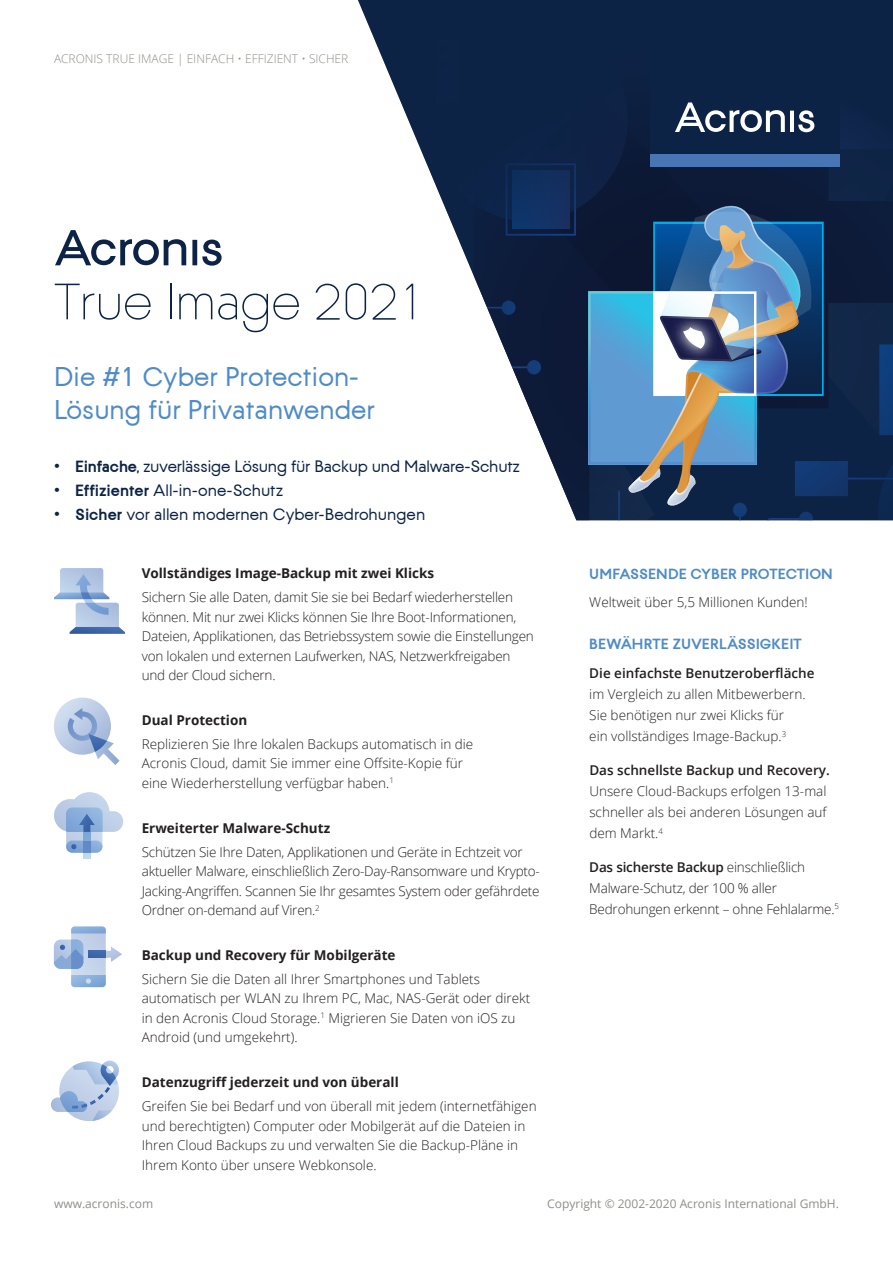
<style>
.page{position:relative;width:893px;height:1263px;background:#fff}
.page>*{position:absolute;margin:0;border:0;box-sizing:border-box;transform-origin:0 0}
.t1{font:300 51px/54px "Acronis";color:#0c2346}
.t2{font:27px/33px "Acronis";color:#4e8bc9}
.t3{font:16.5px "Acronis";letter-spacing:-.01em;color:#0c2346}
.t4{font:700 15px "Acronis";letter-spacing:.005em;color:#4e8bc9}
.t5{font:300 13.5px/19.5px "Open Sans";color:#231f20}
.t6{font:700 13.5px "Open Sans";color:#231f20}
.t7{font:600 13.5px "Open Sans";color:#231f20}
.t8{font:12px "Open Sans";color:#8f8e88}
.t9{font:300 12px "Open Sans";color:#8f8e88}
.s1{font-weight:700}
.s2{font-weight:600}
</style>
<div class="page">
<svg style="left:358px;top:0;width:535px;height:126px;fill:#0d2345"></svg>
<div style="left:650px;top:0;width:189px;height:155px;background:#0c2346"></div>
<svg style="left:411px;top:39px;width:482px;height:481px"></svg>
<div style="left:650px;top:155px;width:189px;height:12px;background:#4876b4"></div>
<svg style="left:54px;top:568px;width:71px;height:66px"></svg>
<svg style="left:54px;top:792px;width:69px;height:67px"></svg>
<svg style="left:51px;top:1061px;width:68px;height:60px"></svg>
<div style="left:54px;top:698px;width:57px;height:57px;background:#c8d7ec;border-radius:28px"></div>
<svg style="left:68px;top:708px;width:52px;height:57px"></svg>
<svg style="left:54px;top:926px;width:68px;height:61px"></svg>
<div style="left:88px;top:951px;width:18px;height:7px;background:#3e67aa"></div>
<p class="t9" style="left:54px;top:51px;width:296px">ACRONIS TRUE IMAGE | EINFACH • EFFIZIENT • SICHER</p>
<h1 class="t1" style="left:54px;top:222px;width:373px">ጷ<br>True Image 2021</h1>
<h2 class="t2" style="left:54px;top:361px;width:323px">Die #1 Cyber Protection-<br>Lösung für Privatanwender</h2>
<p class="t3" style="left:54px;top:457px;width:468px"><span class="s1">• Einfache</span>, zuverlässige Lösung für Backup und Malware-Schutz</p>
<p class="t3" style="left:54px;top:481px;width:231px"><span class="s1">• Effizienter</span> All-in-one-Schutz</p>
<p class="t3" style="left:54px;top:505px;width:373px"><span class="s1">• Sicher</span> vor allen modernen Cyber-Bedrohungen</p>
<p class="t6" style="left:142px;top:564px;width:294px">Vollständiges Image-Backup mit zwei Klicks</p>
<p class="t5" style="left:142px;top:587px;width:394px">Sichern Sie alle Daten, damit Sie sie bei Bedarf wiederherstellen können. Mit nur zwei Klicks können Sie Ihre Boot-Informationen, Dateien, Applikationen, das Betriebssystem sowie die Einstellungen von lokalen und externen Laufwerken, NAS, Netzwerkfreigaben und der Cloud sichern.</p>
<p class="t6" style="left:142px;top:711px;width:107px">Dual Protection</p>
<p class="t5" style="left:142px;top:734px;width:333px">Replizieren Sie Ihre lokalen Backups automatisch in die<br>Acronis Cloud, damit Sie immer eine Offsite-Kopie für eine Wiederherstellung verfügbar haben.<sup>1</sup></p>
<p class="t6" style="left:142px;top:818px;width:190px">Erweiterter Malware-Schutz</p>
<p class="t5" style="left:142px;top:842px;width:400px">Schützen Sie Ihre Daten, Applikationen und Geräte in Echtzeit vor aktueller Malware, einschließlich Zero-Day-Ransomware und Krypto-Jacking-Angriffen. Scannen Sie Ihr gesamtes System oder gefährdete Ordner on-demand auf Viren.<sup>2</sup></p>
<p class="t6" style="left:142px;top:946px;width:255px">Backup und Recovery für Mobilgeräte</p>
<p class="t5" style="left:142px;top:969px;width:390px">Sichern Sie die Daten all Ihrer Smartphones und Tablets automatisch per WLAN zu Ihrem PC, Mac, NAS-Gerät oder direkt in den Acronis Cloud Storage.<sup>1</sup> Migrieren Sie Daten von iOS zu Android (und umgekehrt).</p>
<p class="t6" style="left:142px;top:1073px;width:259px">Datenzugriff jederzeit und von überall</p>
<p class="t5" style="left:142px;top:1096px;width:396px">Greifen Sie bei Bedarf und von überall mit jedem (internetfähigen und berechtigten) Computer oder Mobilgerät auf die Dateien in Ihren Cloud Backups zu und verwalten Sie die Backup-Pläne in Ihrem Konto über unsere Webkonsole.</p>
<p class="t4" style="left:589px;top:564px;width:245px">UMFASSENDE CYBER PROTECTION</p>
<p class="t5" style="left:589px;top:591px;width:220px">Weltweit über 5,5 Millionen Kunden!</p>
<p class="t4" style="left:589px;top:634px;width:214px">BEWÄHRTE ZUVERLÄSSIGKEIT</p>
<p class="t7" style="left:589px;top:664px;width:227px">Die einfachste Benutzeroberfläche</p>
<p class="t5" style="left:589px;top:683px;width:218px;line-height:21px">im Vergleich zu allen Mitbewerbern.<br>Sie benötigen nur zwei Klicks für ein vollständiges Image-Backup.<sup>3</sup></p>
<p class="t7" style="left:589px;top:761px;width:242px">Das schnellste Backup und Recovery.</p>
<p class="t5" style="left:589px;top:780px;width:239px;line-height:21px;text-align:justify">Unsere Cloud-Backups erfolgen 13-mal schneller als bei anderen Lösungen auf dem Markt.<sup>4</sup></p>
<p class="t5" style="left:589px;top:856px;width:251px;line-height:21px"><span class="s2">Das sicherste Backup</span> einschließlich<br>Malware-Schutz, der 100 % aller<br>Bedrohungen erkennt – ohne Fehlalarme.<sup>5</sup></p>
<p class="t8" style="left:54px;top:1195px;width:101px">www.acronis.com</p>
<p class="t8" style="left:547px;top:1195px;width:293px">Copyright © 2002-2020 Acronis International GmbH.</p>
</div>
